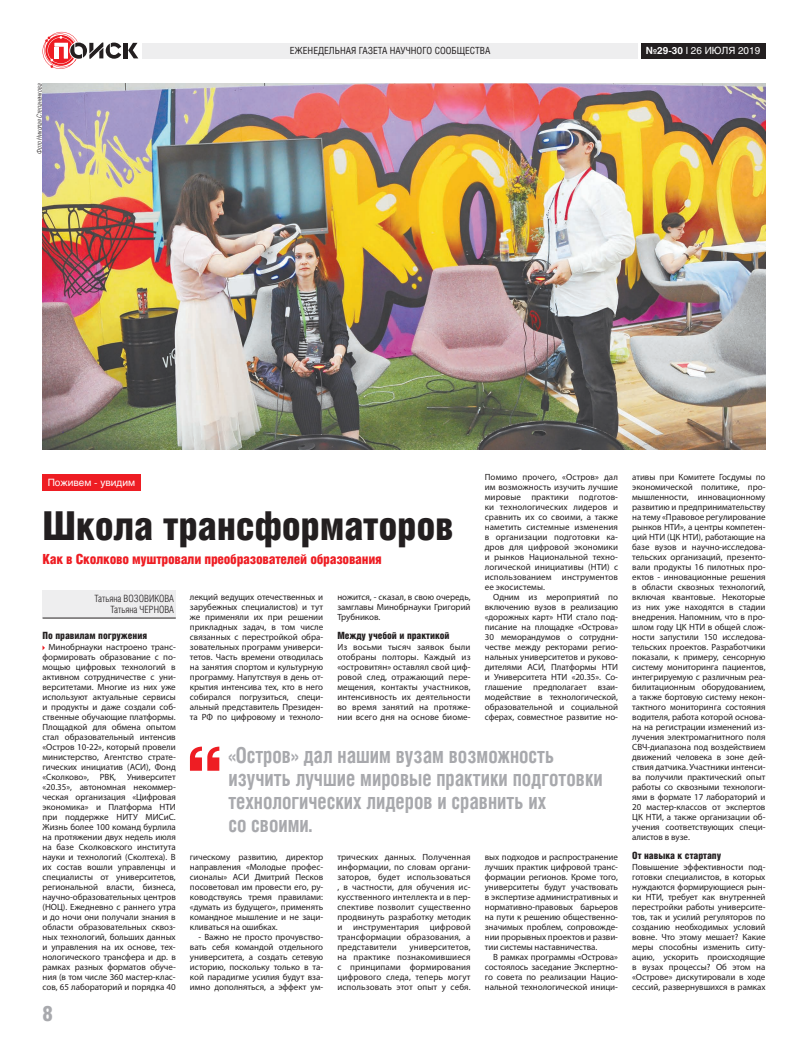
<style>
.page{position:relative;width:808px;height:1049px;background:#fff}
.page>*{position:absolute;margin:0;border:0;box-sizing:border-box;transform-origin:0 0}
.t1{font:40px "Helios Cond Black C";letter-spacing:-.01em;color:#231f20}
.t2{font:700 22px/23px "Helios Cond C";color:#a8a9ad;scale:.9 1}
.t3{font:21.1px "Helios Cond Black C";color:#a8a9ad}
.t4{font:14px "Helios Cond Black C";letter-spacing:-.02em;color:#ee1d23}
.t5{font:10px "Helios Cond Black C";letter-spacing:-.005em;color:#231f20}
.t6{font:10px/11px "Helios Cond Light C";color:#231f20;text-align:right}
.t7{font:10px "Helios C";color:#fff}
.t8{font:9.8px "Helios Cond C";color:#231f20}
.t9{font:9.8px "Helios C";color:#fff}
.t10{font:9px/10px "Myriad Pro";letter-spacing:-.005em;color:#231f20;text-align:justify}
.t11{font:italic 7px "Helios Cond Light C";color:#231f20}
.s1{font-weight:700}
</style>
<div class="page">
<hr style="left:124px;top:43px;width:4px;height:15px;background:#231f20">
<svg style="left:128px;top:43px;width:10px;height:15px"></svg>
<svg style="left:43px;top:32px;width:78px;height:37px"></svg>
<div style="left:142px;top:43px;width:496px;height:16px;background:#eeeeef"></div>
<div style="left:641px;top:43px;width:124px;height:16px;background:#231f20"></div>
<div style="left:43px;top:475px;width:98px;height:16px;background:#ee1d23"></div>
<div style="left:43px;top:590px;width:133px;height:28px;background:#eeeeef"></div>
<hr style="left:43px;top:618px;width:133px;height:1px;background:#231f20">
<img style="left:43px;top:84px;width:722px;height:365px">
<svg style="left:190px;top:747px;width:29px;height:24px"></svg>
<p class="t11" style="left:35px;top:154px;width:72px;rotate:-90deg">Фото Николая Степаненкова</p>
<p class="t8" style="left:290px;top:45px;width:202px">ЕЖЕНЕДЕЛЬНАЯ ГАЗЕТА НАУЧНОГО СООБЩЕСТВА</p>
<p class="t9" style="left:646px;top:45px;width:116px"><span class="s1">№29-30</span> I 26 ИЮЛЯ 2019</p>
<p class="t10" style="left:485px;top:472px;width:135px">Помимо прочего, «Остров» дал им возможность изучить лучшие мировые практики подготов&shy;ки технологических лидеров и сравнить их со своими, а также наметить системные изменения в организации подготовки ка&shy;дров для цифровой экономики и рынков Национальной техно&shy;логической инициативы (НТИ) с использованием инструментов ее экосистемы.</p>
<p class="t10" style="left:485px;top:592px;width:135px;text-indent:9px">Одним из мероприятий по включению вузов в реализацию «дорожных карт» НТИ стало под&shy;писание на площадке «Острова» 30 меморандумов о сотрудни&shy;честве между ректорами регио&shy;нальных университетов и руково&shy;дителями АСИ, Платформы НТИ и Университета НТИ «20.35». Со&shy;глашение предполагает взаи&shy;модействие в технологической, образовательной и социальной сферах, совместное развитие но-</p>
<p class="t7" style="left:48px;top:476px;width:89px">Поживем - увидим</p>
<h1 class="t1" style="left:43px;top:503px;width:413px">Школа трансформаторов</h1>
<h3 class="t4" style="left:43px;top:551px;width:341px">Как в Сколково муштровали преобразователей образования</h3>
<p class="t6" style="left:95px;top:593px;width:81px">Татьяна ВОЗОВИКОВА<br>Татьяна ЧЕРНОВА</p>
<p class="t10" style="left:190px;top:592px;width:135px">лекций ведущих отечественных и зарубежных специалистов) и тут же применяли их при решении прикладных задач, в том числе связанных с перестройкой обра&shy;зовательных программ универси&shy;тетов. Часть времени отводилась на занятия спортом и культурную программу. Напутствуя в день от&shy;крытия интенсива тех, кто в него собирался погрузиться, специ&shy;альный представитель Президен&shy;та РФ по цифровому и техноло-</p>
<p class="t10" style="left:337px;top:592px;width:135px">ножится, - сказал, в свою очередь, замглавы Минобрнауки Григорий Трубников.</p>
<p class="t5" style="left:337px;top:630px;width:114px">Между учебой и практикой</p>
<p class="t10" style="left:337px;top:642px;width:135px">Из восьми тысяч заявок были отобраны полторы. Каждый из «островитян» оставлял свой циф&shy;ровой след, отражающий пере&shy;мещения, контакты участников, интенсивность их деятельности во время занятий на протяже&shy;нии всего дня на основе биоме-</p>
<p class="t5" style="left:43px;top:630px;width:106px">По правилам погружения</p>
<p class="t10" style="left:43px;top:642px;width:135px;text-indent:6px">Минобрнауки настроено транс&shy;формировать образование с по&shy;мощью цифровых технологий в активном сотрудничестве с уни&shy;верситетами. Многие из них уже используют актуальные сервисы и продукты и даже создали соб&shy;ственные обучающие платформы.<br>Площадкой для обмена опытом стал образовательный интенсив «Остров 10-22», который провели министерство, Агентство страте&shy;гических инициатив (АСИ), Фонд «Сколково», РВК, Университет «20.35», автономная некоммер&shy;ческая организация «Цифровая экономика» и Платформа НТИ при поддержке НИТУ МИСиС.<br>Жизнь более 100 команд бурлила на протяжении двух недель июля на базе Сколковского института науки и технологий (Сколтеха). В их состав вошли управленцы и специалисты от университетов, региональной власти, бизнеса, научно-образовательных центров (НОЦ). Ежедневно с раннего утра и до ночи они получали знания в области образовательных сквоз&shy;ных технологий, больших данных и управления на их основе, тех&shy;нологического трансфера и др. в рамках разных форматов обуче&shy;ния (в том числе 360 мастер-клас&shy;сов, 65 лабораторий и порядка 40</p>
<h2 class="t2" style="left:228px;top:743px;width:418px">«Остров» дал нашим вузам возможность изучить лучшие мировые практики подготовки технологических лидеров и сравнить их<br>со своими.</h2>
<p class="t10" style="left:190px;top:852px;width:135px">гическому развитию, директор направления «Молодые профес&shy;сионалы» АСИ Дмитрий Песков посоветовал им провести его, ру&shy;ководствуясь тремя правилами: «думать из будущего», применять командное мышление и не заци&shy;кливаться на ошибках.</p>
<p class="t10" style="left:190px;top:932px;width:135px;text-indent:9px">- Важно не просто прочувство&shy;вать себя командой отдельного университета, а создать сетевую историю, поскольку только в та&shy;кой парадигме усилия будут вза&shy;имно дополняться, а эффект ум-</p>
<p class="t10" style="left:337px;top:852px;width:135px">трических данных. Полученная информации, по словам органи&shy;заторов, будет использоваться , в частности, для обучения ис&shy;кусственного интеллекта и в пер&shy;спективе позволит существенно продвинуть разработку методик и инструментария цифровой трансформации образования, а представители</p>
<p class="t10" style="left:485px;top:852px;width:135px">вых подходов и распространение лучших практик цифровой транс&shy;формации регионов. Кроме того, университеты будут участвовать в экспертизе административных и нормативно-правовых барьеров на пути к решению общественно&shy;значимых проблем, сопровожде&shy;нии прорывных проектов и разви&shy;тии системы наставничества.</p>
<p class="t10" style="left:485px;top:952px;width:135px;text-indent:9px">В рамках программы «Острова» состоялось заседание Экспертно&shy;го совета по реализации Нацио&shy;нальной технологической иници-</p>
<p class="t10" style="left:337px;top:942px;width:135px;text-indent:72px">университетов, на практике познакомившиеся с принципами формирования цифрового следа, теперь могут использовать этот опыт у себя.</p>
<h3 class="t3" style="left:43px;top:1001px;width:12px">8</h3>
<p class="t10" style="left:632px;top:472px;width:135px">ативы при Комитете Госдумы по экономической политике, про&shy;мышленности, инновационному развитию и предпринимательству на тему «Правовое регулирование рынков НТИ», а центры компетен&shy;ций НТИ (ЦК НТИ), работающие на базе вузов и научно-исследова&shy;тельских организаций, презенто&shy;вали продукты 16 пилотных про&shy;ектов - инновационные решения в области сквозных технологий, включая квантовые. Некоторые из них уже находятся в стадии внедрения. Напомним, что в про&shy;шлом году ЦК НТИ в общей слож&shy;ности запустили 150 исследова&shy;тельских проектов. Разработчики показали, к примеру, сенсорную систему мониторинга пациентов, интегрируемую с различным реа&shy;билитационным оборудованием, а также бортовую систему некон&shy;тактного мониторинга состояния водителя, работа которой основа&shy;на на регистрации изменений из&shy;лучения электромагнитного поля СВЧ-диапазона под воздействием движений человека в зоне дей&shy;ствия датчика. Участники интенси&shy;ва получили практический опыт работы со сквозными технологи&shy;ями в формате 17 лабораторий и 20 мастер-классов от экспертов ЦК НТИ, а также организации об&shy;учения соответствующих специ&shy;алистов в вузе.</p>
<p class="t5" style="left:632px;top:850px;width:90px">От навыка к стартапу</p>
<p class="t10" style="left:632px;top:862px;width:135px">Повышение эффективности под&shy;готовки специалистов, в которых нуждаются формирующиеся рын&shy;ки НТИ, требует как внутренней перестройки работы университе&shy;тов, так и усилий регуляторов по созданию необходимых условий вовне. Что этому мешает? Какие меры способны изменить ситу&shy;ацию, ускорить происходящие в вузах процессы? Об этом на «Острове» дискутировали в ходе сессий, развернувшихся в рамках</p>
</div>
